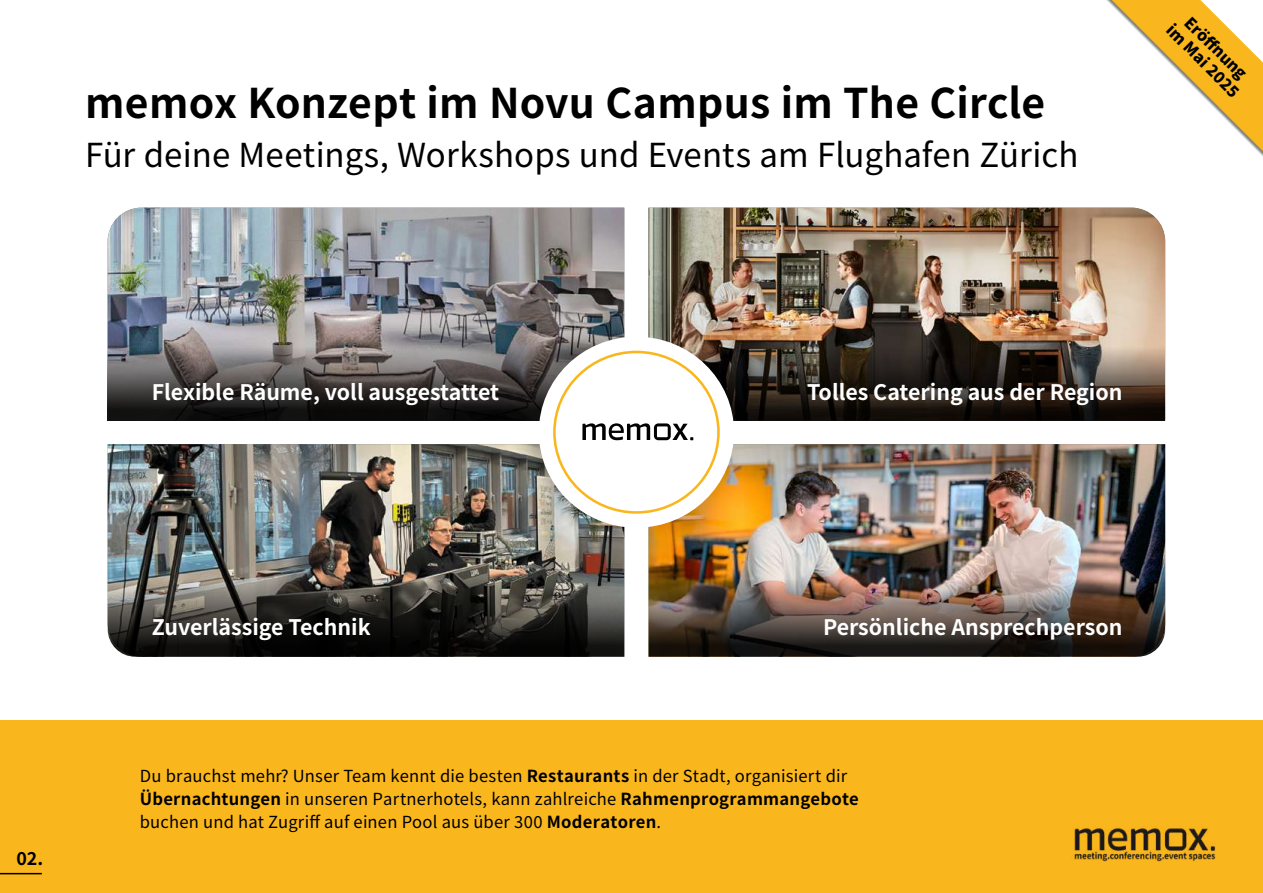
<style>
.page{position:relative;width:1263px;height:893px;background:#fff}
.page>*{position:absolute;margin:0;border:0;box-sizing:border-box;transform-origin:0 0}
.t1{font:700 40.8px "Noto Sans JP";letter-spacing:.005em;color:#000}
.t2{font:33px "Noto Sans JP";letter-spacing:.005em;color:#000}
.t3{font:700 21.3px "Noto Sans JP";color:#fff}
.t4{font:700 17.85px "Noto Sans JP";color:#000}
.t5{font:16.65px/22.8px "Noto Sans JP";letter-spacing:.01em;color:#000}
.t6{font:900 15.9px/18.3px "Noto Sans JP";color:#000;text-align:center}
.s1{font-weight:700}
</style>
<div class="page">
<div style="left:0;top:720px;width:1263px;height:173px;background:#fab71d"></div>
<img style="left:108px;top:208px;width:516px;height:115px">
<img style="left:649px;top:208px;width:516px;height:115px">
<img style="left:108px;top:444px;width:516px;height:109px">
<img style="left:649px;top:444px;width:516px;height:109px">
<img style="left:108px;top:323px;width:1057px;height:97px">
<div style="left:539px;top:337px;width:195px;height:191px;background:#fff;border-radius:50%"></div>
<img style="left:108px;top:553px;width:516px;height:104px">
<img style="left:649px;top:553px;width:516px;height:104px">
<div style="left:553px;top:351px;width:167px;height:163px;border:3px solid #fab71d;border-radius:50%"></div>
<svg style="left:582px;top:423px;width:111px;height:17px"></svg>
<svg style="left:1112px;top:0;width:151px;height:151px"></svg>
<hr style="left:0;top:873px;width:42px;height:1px;background:#000">
<img style="left:1071px;top:828px;width:145px;height:34px">
<h1 class="t1" style="left:85px;top:80px;width:962px">memox Konzept im Novu Campus im The Circle</h1>
<h2 class="t2" style="left:85px;top:137px;width:995px">Für deine Meetings, Workshops und Events am Flughafen Zürich</h2>
<p class="t6" style="left:1188px;top:8px;width:97px;rotate:45deg">Eröff nung im Mai 2025</p>
<p class="t3" style="left:152px;top:380px;width:349px">Flexible Räume, voll ausgestattet</p>
<p class="t3" style="left:807px;top:380px;width:317px">Tolles Catering aus der Region</p>
<p class="t4" style="left:16px;top:849px;width:28px">02.</p>
<p class="t3" style="left:152px;top:615px;width:220px">Zuverlässige Technik</p>
<p class="t3" style="left:823px;top:615px;width:301px">Persönliche Ansprechperson</p>
<p class="t5" style="left:140px;top:765px;width:721px">Du brauchst mehr? Unser Team kennt die besten <span class="s1">Restaurants</span> in der Stadt, organisiert dir<br><span class="s1">Übernachtungen</span> in unseren Partnerhotels, kann zahlreiche <span class="s1">Rahmenprogrammangebote </span>buchen und hat Zugriff auf einen Pool aus über 300 <span class="s1">Moderatoren</span>.</p>
</div>
